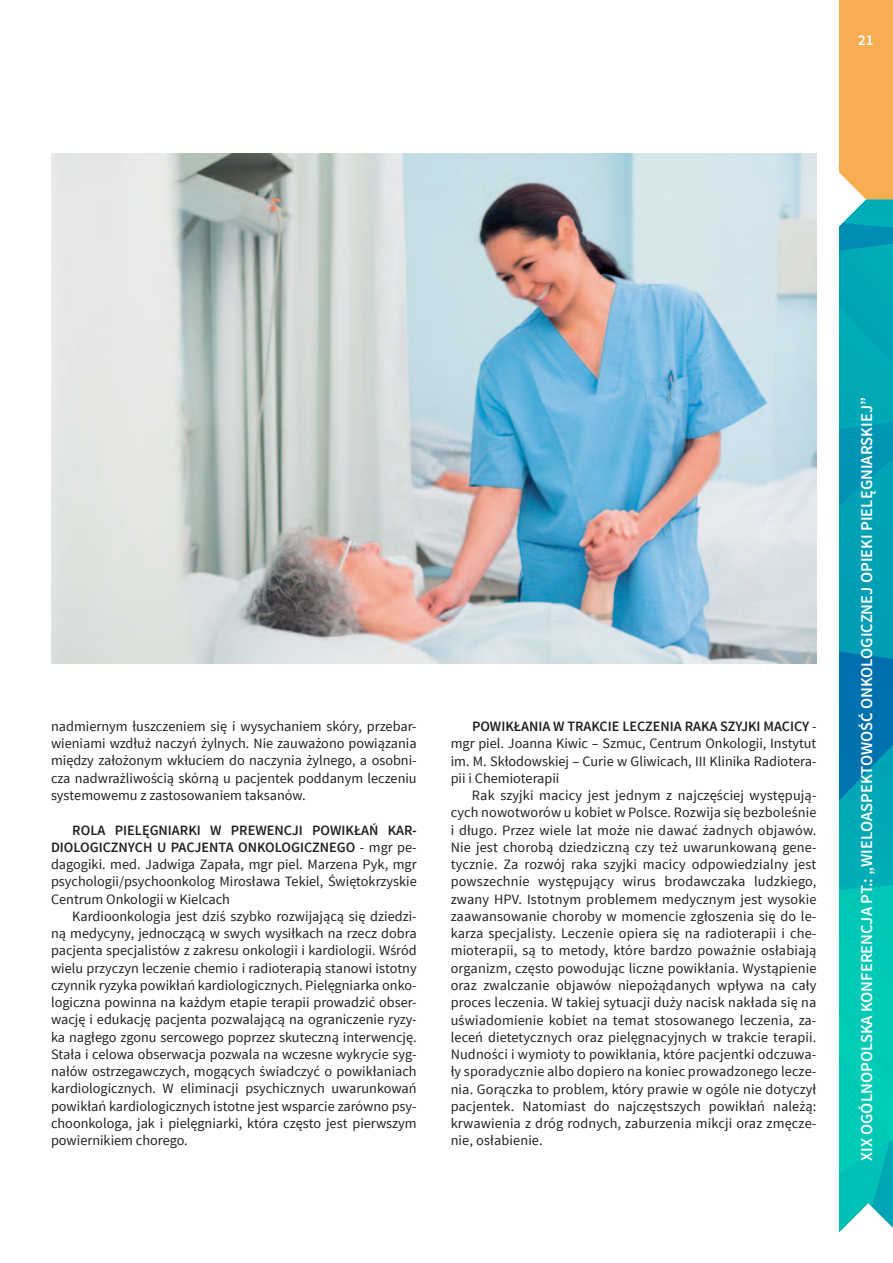
<style>
.page{position:relative;width:893px;height:1263px;background:#fff}
.page>*{position:absolute;margin:0;border:0;box-sizing:border-box;transform-origin:0 0}
.t1{font:600 16.5px "Source Sans Pro";color:#fff}
.t2{font:600 15px "Source Sans Pro";color:#fff}
.t3{font:14.25px/17.2px "Source Sans Pro";color:#231f20;text-align:justify}
.t4{font:600 14.25px "Source Sans Pro";color:#231f20}
</style>
<div class="page">
<svg style="left:839px;top:0;width:54px;height:1233px;background:#2caba7"></svg>
<img style="left:51px;top:153px;width:765px;height:510px">
<p class="t2" style="left:858px;top:31px;width:17px">21</p>
<p class="t3" style="left:51px;top:718px;width:367px">nadmiernym łuszczeniem się i wysychaniem skóry, przebar&shy;wieniami wzdłuż naczyń żylnych. N ie zauważono powiązania między założonym wkłuciem do naczynia żylnego, a osobni&shy;cza nadwrażliwością skórną u pacjentek poddanym leczeniu systemowemu z zastosowaniem taksanów.</p>
<p class="t4" style="left:72px;top:821px;width:10px">ROLA</p>
<p class="t4" style="left:115px;top:821px;width:17px">PIELĘGNIAR</p>
<p class="t4" style="left:188px;top:821px;width:60px">KI W PREWENCJI</p>
<p class="t4" style="left:312px;top:821px;width:106px">POWI KŁAŃ KAR-</p>
<p class="t4" style="left:51px;top:838px;width:9px">DIOLOGICZNYCH</p>
<p class="t4" style="left:157px;top:838px;width:31px">U PACJENTA</p>
<p class="t4" style="left:238px;top:838px;width:37px">ON KOLOGICZNEGO</p>
<p class="t3" style="left:51px;top:839px;width:367px;text-indent:309px">- mgr pe&shy;dagogiki. med. Jadwiga Zapała, mgr piel. M arzena Pyk, mgr psychologii/psychoonkolog M irosława Tekiel, Świętokrzyskie Centrum Onkologii w Kielcach</p>
<p class="t3" style="left:51px;top:908px;width:367px;text-indent:21px">Kardioonkologia jest dziś szybko rozwijającą się dziedzi&shy;ną medycyny, jednoczącą w swych wysiłkach na rzecz dobra pacjenta specjalistów z zakresu onkologii i kardiologii. Wśród wielu przyczyn leczenie chemio i radioterapią stanowi istotny czynnik ryzyka powikłań kardiologicznych. Pielęgniarka onko&shy;logiczna powinna na każdym etapie terapii prowadzić obser&shy;wację i edukację pacjenta pozwalającą na ograniczenie ryzy&shy;ka nagłego zgonu sercowego poprzez skuteczną interwencję.<br>Stała i celowa obserwacja pozwala na wczesne wykrycie syg&shy;nałów ostrzegawczych, mogących świadczyć o powikłaniach kardiologicznych. W eliminacji psychicznych uwarunkowań powikłań kardiologicznych istotne jest wsparcie zarówno psy&shy;choonkologa, jak i pielęgniarki, która często jest pierwszym powiernikiem chorego.</p>
<p class="t4" style="left:472px;top:717px;width:51px">POWI KŁANIA</p>
<p class="t4" style="left:553px;top:717px;width:9px">WTRA</p>
<p class="t4" style="left:591px;top:717px;width:40px">KCIE LECZENIA</p>
<p class="t4" style="left:685px;top:717px;width:88px">RAKA SZYJ KI MACICY</p>
<p class="t3" style="left:451px;top:718px;width:367px;text-indent:361px">- mgr piel. Joanna Kiwic – Szmuc, Centrum Onkologii, I nstytut im. M . Skłodowskiej – Curie w G liwicach, III Klinika Radiotera&shy;pii i Chemioterapii</p>
<p class="t3" style="left:451px;top:787px;width:367px;text-indent:21px">Rak szyjki macicy jest jednym z najczęściej występują&shy;cych nowotworów u kobiet w Polsce. Rozwija się bezboleśnie i długo. Przez wiele lat może nie dawać żadnych objawów.<br>N ie jest chorobą dziedziczną czy też uwarunkowaną gene&shy;tycznie. Za rozwój raka szyjki macicy odpowiedzialny jest powszechnie występujący wirus brodawczaka ludzkiego, zwany H PV. I stotnym problemem medycznym jest wysokie zaawansowanie choroby w momencie zgłoszenia się do le&shy;karza specjalisty. Leczenie opiera się na radioterapii i che&shy;mioterapii, są to metody, które bardzo poważnie osłabiają organizm, często powodując liczne powikłania. Wystąpienie oraz zwalczanie objawów niepożądanych wpływa na cały proces leczenia. W takiej sytuacji duży nacisk nakłada się na uświadomienie kobiet na temat stosowanego leczenia, za&shy;leceń dietetycznych oraz pielęgnacyjnych w trakcie terapii.<br>N udności i wymioty to powikłania, które pacjentki odczuwa&shy;ły sporadycznie albo dopiero na koniec prowadzonego lecze&shy;nia. Gorączka to problem, który prawie w ogóle nie dotyczył pacjentek. N atomiast do najczęstszych powikłań należą: krwawienia z dróg rodnych, zaburzenia mikcji oraz zmęcze&shy;nie, osłabienie.</p>
<p class="t1" style="left:856px;top:1161px;width:765px;rotate:-90deg">XIX Ogólnopolska Konferencja pt.: „Wieloaspektowość Onkologicznej Opieki Pielęgniarskiej”</p>
</div>
